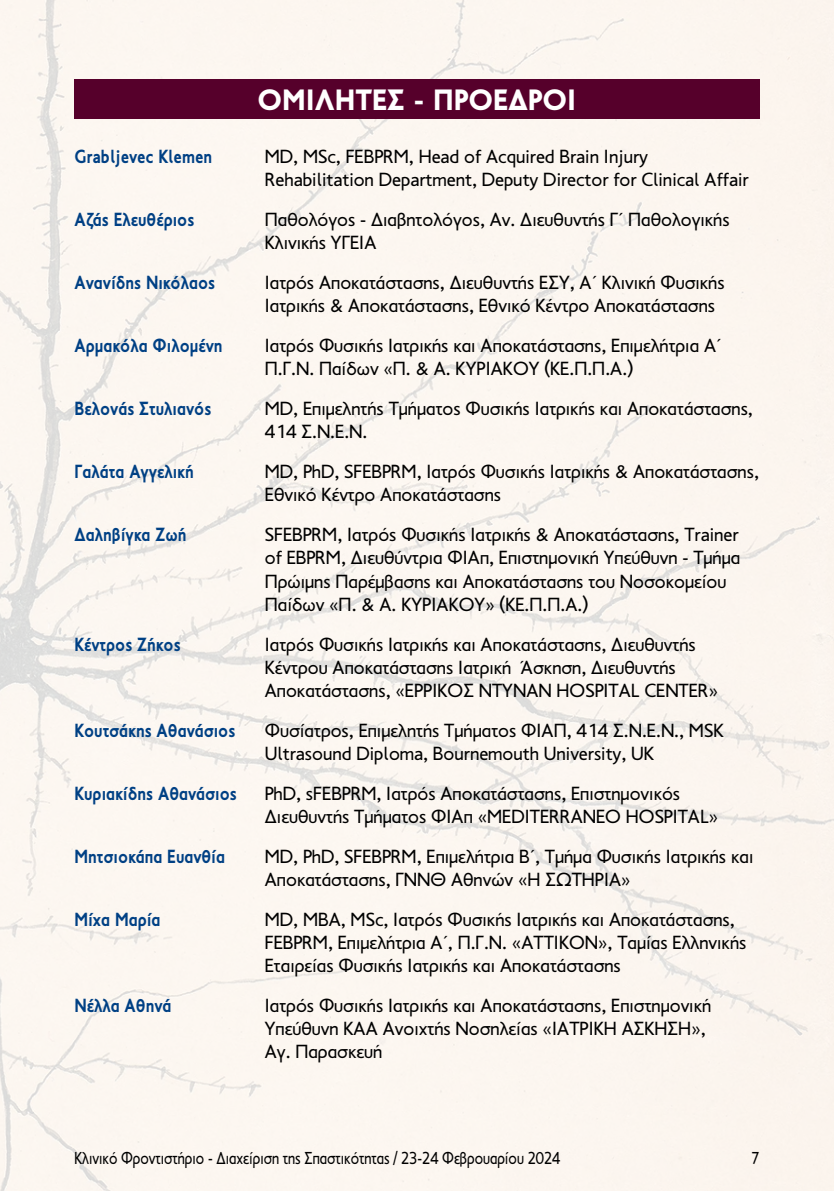
<style>
.page{position:relative;width:834px;height:1191px;background:#fff}
.page>*{position:absolute;margin:0;border:0;box-sizing:border-box;transform-origin:0 0}
.t1{font:900 29.75px "PF Transport";color:#fff}
.t2{font:19.25px/23.1px "PF Transport";color:#000}
.t3{font:700 19.25px "PF Transport";color:#004084;scale:.9 1}
.t4{font:17.5px "PF Transport";color:#000;scale:.85 1}
</style>
<div class="page">
<div style="left:0;top:0;width:833px;height:1191px;background:#fcf6f0"></div>
<div style="left:74px;top:79px;width:685px;height:40px;background:#56002b"></div>
<h1 class="t1" style="left:257px;top:83px;width:320px">ΟΜΙΛΗΤΕΣ - ΠΡΟΕΔΡΟΙ</h1>
<p class="t3" style="left:74px;top:146px;width:154px">Grabljevec Klemen</p>
<p class="t2" style="left:265px;top:145px;width:485px">MD, MSc, FEBPRM, Head of Acquired Brain Injury<br>Rehabilitation Department, Deputy Director for Clinical Affair</p>
<p class="t3" style="left:74px;top:209px;width:135px">Αζάς Ελευθέριος</p>
<p class="t2" style="left:265px;top:208px;width:466px">Παθολόγος - Διαβητολόγος, Αν. Διευθυντής Γ΄ Παθολογικής<br>Κλινικής ΥΓΕΙΑ</p>
<p class="t3" style="left:74px;top:272px;width:158px">Ανανίδης Νικόλαος</p>
<p class="t2" style="left:265px;top:271px;width:461px">Ιατρός Αποκατάστασης, Διευθυντής ΕΣΥ, Α΄ Κλινική Φυσικής<br>Ιατρικής &amp; Αποκατάστασης, Εθνικό Κέντρο Αποκατάστασης</p>
<p class="t3" style="left:74px;top:335px;width:166px">Αρµακόλα Φιλοµένη</p>
<p class="t2" style="left:265px;top:334px;width:458px">Ιατρός Φυσικής Ιατρικής και Αποκατάστασης, Επιμελήτρια A΄<br>Π.Γ.Ν. Παίδων «Π. &amp; Α. ΚΥΡΙΑΚΟΥ (ΚΕ.Π.Π.Α.)</p>
<p class="t3" style="left:74px;top:398px;width:153px">Βελονάς Στυλιανός</p>
<p class="t2" style="left:265px;top:397px;width:489px">MD, Επιμελητής Τμήματος Φυσικής Ιατρικής και Αποκατάστασης,<br>414 Σ.Ν.Ε.Ν.</p>
<p class="t3" style="left:74px;top:461px;width:134px">Γαλάτα Αγγελική</p>
<p class="t2" style="left:265px;top:460px;width:495px">MD, PhD, SFEBPRM, Ιατρός Φυσικής Ιατρικής &amp; Αποκατάστασης,<br>Εθνικό Κέντρο Αποκατάστασης</p>
<p class="t3" style="left:74px;top:523px;width:126px">Δαληβίγκα Ζωή</p>
<p class="t2" style="left:265px;top:523px;width:477px">SFEBPRM, Ιατρός Φυσικής Ιατρικής &amp; Αποκατάστασης, Trainer of EBPRM, Διευθύντρια ΦΙΑπ, Επιστημονική Υπεύθυνη - Τμήμα Πρώιμης Παρέμβασης και Αποκατάστασης του Νοσοκομείου Παίδων «Π. &amp; Α. ΚΥΡΙΑΚΟΥ» (ΚΕ.Π.Π.Α.)</p>
<p class="t3" style="left:74px;top:633px;width:119px">Κέντρος Ζήκος</p>
<p class="t2" style="left:265px;top:632px;width:454px">Ιατρός Φυσικής Ιατρικής και Αποκατάστασης, Διευθυντής<br>Κέντρου Αποκατάστασης Ιατρική Άσκηση, Διευθυντής<br>Αποκατάστασης, «ΕΡΡΙΚΟΣ ΝΤΥΝΑΝ HOSPITAL CENTER»</p>
<p class="t3" style="left:74px;top:719px;width:180px">Κουτσάκης Αθανάσιος</p>
<p class="t2" style="left:265px;top:718px;width:460px">Φυσίατρος, Επιμελητής Τμήματος ΦΙΑΠ, 414 Σ.Ν.Ε.Ν., MSK<br>Ultrasound Diploma, Bournemouth University, UK</p>
<p class="t3" style="left:74px;top:782px;width:182px">Κυριακίδης Αθανάσιος</p>
<p class="t2" style="left:265px;top:781px;width:455px">PhD, sFEBPRM, Ιατρός Αποκατάστασης, Επιστημονικός<br>Διευθυντής Τμήματος ΦΙΑπ «MEDITERRANEO HOSPITAL»</p>
<p class="t3" style="left:74px;top:845px;width:169px">Μητσιοκάπα Ευανθία</p>
<p class="t2" style="left:265px;top:844px;width:490px">MD, PhD, SFEBPRM, Επιμελήτρια Β΄, Τμήμα Φυσικής Ιατρικής και<br>Αποκατάστασης, ΓΝΝΘ Αθηνών «Η ΣΩΤΗΡΙΑ»</p>
<p class="t3" style="left:74px;top:908px;width:97px">Μίχα Μαρία</p>
<p class="t2" style="left:265px;top:907px;width:483px">MD, MBA, MSc, Ιατρός Φυσικής Ιατρικής και Αποκατάστασης,<br>FEBPRM, Επιμελήτρια Α΄, Π.Γ.Ν. «ΑΤΤΙΚΟΝ», Ταμίας Ελληνικής<br>Εταιρείας Φυσικής Ιατρικής και Αποκατάστασης</p>
<p class="t3" style="left:74px;top:994px;width:109px">Νέλλα Αθηνά</p>
<p class="t2" style="left:265px;top:993px;width:448px">Ιατρός Φυσικής Ιατρικής και Αποκατάστασης, Επιστημονική<br>Υπεύθυνη ΚΑΑ Ανοιχτής Νοσηλείας «ΙΑΤΡΙΚΗ ΑΣΚΗΣΗ»,<br>Αγ. Παρασκευή</p>
<p class="t4" style="left:74px;top:1148px;width:573px">Κλινικό Φροντιστήριο - Διαχείριση της Σπαστικότητας / 23-24 Φεβρουαρίου 2024</p>
<p class="t4" style="left:751px;top:1148px;width:11px">7</p>
</div>
